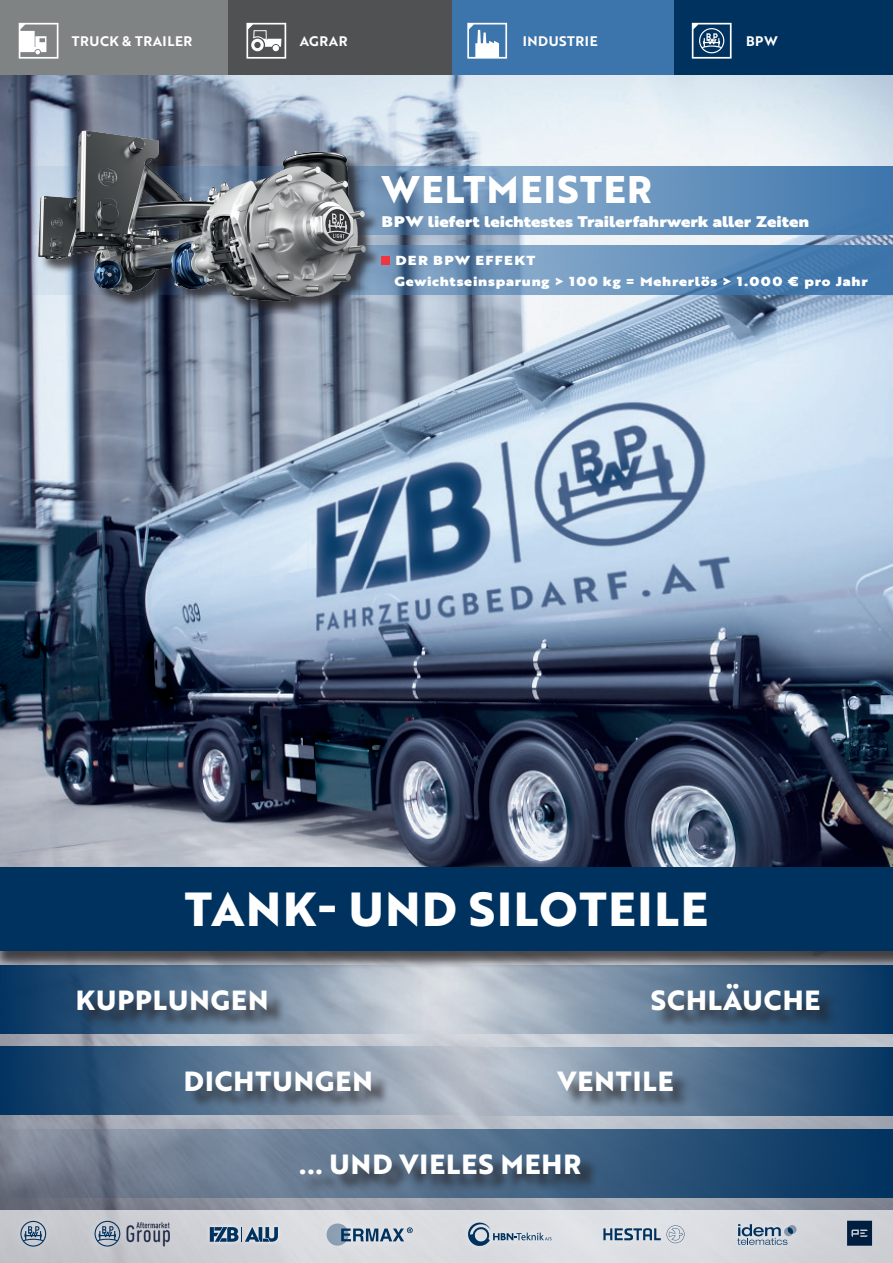
<style>
.page{position:relative;width:893px;height:1263px;background:#fff}
.page>*{position:absolute;margin:0;border:0;box-sizing:border-box;transform-origin:0 0}
.t1{font:700 46.5px "Brother 1816 Extra";letter-spacing:.04em;color:#fff}
.t2{font:700 37.5px "Brother 1816 Extra";letter-spacing:.04em;color:#fff}
.t3{font:700 27px "Brother 1816 Extra";letter-spacing:.04em;color:#fff}
.t4{font:15px "Brother 1816 Black";color:#fff;scale:1.17 1}
.t5{font:13.5px "Brother 1816 Bold";letter-spacing:.04em;color:#fff}
.t6{font:12.75px "Brother 1816 Black";letter-spacing:.05em;color:#fff;scale:1.17 1}
.t7{font:12.75px "Brother 1816 Black";letter-spacing:.09em;color:#fff;scale:1.17 1}
</style>
<div class="page">
<img style="left:0;top:75px;width:893px;height:1135px">
<div style="left:0;top:0;width:228px;height:75px;background:#808384"></div>
<div style="left:452px;top:0;width:223px;height:75px;background:#3c75ac"></div>
<div style="left:674px;top:0;width:219px;height:75px;background:#003260"></div>
<div style="left:228px;top:0;width:224px;height:75px;background:#4f5153"></div>
<svg style="left:19px;top:23px;width:39px;height:36px"></svg>
<svg style="left:246px;top:23px;width:40px;height:36px"></svg>
<svg style="left:467px;top:23px;width:40px;height:36px"></svg>
<svg style="left:692px;top:23px;width:40px;height:36px"></svg>
<div style="left:0;top:869px;width:893px;height:100px;background:#231f20;opacity:.75"></div>
<div style="left:0;top:867px;width:893px;height:83px;background:#003260"></div>
<svg style="left:0;top:1210px;width:893px;height:53px;fill:#d6d8dd"></svg>
<svg style="left:847px;top:1221px;width:25px;height:25px"></svg>
<div style="left:317px;top:1214px;width:105px;height:40px;background:#dcdde1"></div>
<svg style="left:327px;top:1223px;width:22px;height:22px"></svg>
<svg style="left:341px;top:1227px;width:72px;height:14px"></svg>
<div style="left:459px;top:1213px;width:101px;height:42px;background:#dcdee2"></div>
<svg style="left:468px;top:1222px;width:83px;height:24px"></svg>
<div style="left:11px;top:1212px;width:44px;height:43px;background:#c6c7cd"></div>
<svg style="left:20px;top:1221px;width:26px;height:25px"></svg>
<div style="left:594px;top:1216px;width:100px;height:36px;background:#dee0e4"></div>
<svg style="left:603px;top:1228px;width:58px;height:12px"></svg>
<svg style="left:667px;top:1225px;width:17px;height:18px"></svg>
<div style="left:729px;top:1215px;width:76px;height:39px;background:#d6d8dd"></div>
<svg style="left:737px;top:1224px;width:59px;height:21px"></svg>
<div style="left:86px;top:1212px;width:43px;height:43px;background:#c7c8ce"></div>
<svg style="left:95px;top:1221px;width:25px;height:25px"></svg>
<img style="left:126px;top:1217px;width:48px;height:30px">
<div style="left:204px;top:1222px;width:79px;height:25px;background:#d6d7db"></div>
<svg style="left:210px;top:1227px;width:68px;height:15px"></svg>
<svg style="left:392px;top:167px;width:501px;height:68px"></svg>
<div style="left:0;top:965px;width:423px;height:68px;background:linear-gradient(to right,#002c5a,#cbd0d8)"></div>
<div style="left:446px;top:965px;width:447px;height:68px;background:linear-gradient(to right,#d0d5db,#002f5d)"></div>
<div style="left:0;top:1047px;width:470px;height:68px;background:linear-gradient(to right,#00305d,#bec4cd)"></div>
<div style="left:470px;top:1047px;width:423px;height:68px;background:linear-gradient(to right,#c5cbd4,#00305e)"></div>
<svg style="left:392px;top:244px;width:501px;height:50px"></svg>
<div style="left:40px;top:133px;width:352px;height:193px;background:#231f20;opacity:.75"></div>
<img style="left:0;top:104px;width:380px;height:224px">
<div style="left:80px;top:992px;width:205px;height:37px;background:#231f20;opacity:.75"></div>
<div style="left:188px;top:1073px;width:201px;height:36px;background:#231f20;opacity:.75"></div>
<div style="left:655px;top:986px;width:183px;height:43px;background:#231f20;opacity:.75"></div>
<div style="left:560px;top:1074px;width:132px;height:35px;background:#231f20;opacity:.75"></div>
<svg style="left:0;top:1129px;width:893px;height:68px"></svg>
<div style="left:303px;top:1156px;width:296px;height:37px;background:#231f20;opacity:.75"></div>
<div style="left:382px;top:256px;width:8px;height:9px;background:#ee3643"></div>
<p class="t5" style="left:72px;top:30px;width:122px">TRUCK &amp; TRAILER</p>
<p class="t5" style="left:300px;top:30px;width:49px">AGRAR</p>
<p class="t5" style="left:523px;top:30px;width:76px">INDUSTRIE</p>
<p class="t5" style="left:746px;top:30px;width:33px">BPW</p>
<p class="t2" style="left:382px;top:160px;width:272px">WELTMEISTER</p>
<p class="t4" style="left:382px;top:209px;width:367px">BPW liefert leichtestes Trailerfahrwerk aller Zeiten</p>
<p class="t7" style="left:395px;top:250px;width:121px">DER BPW EFFEKT</p>
<p class="t6" style="left:394px;top:271px;width:406px">Gewichtseinsparung &gt; 100 kg = Mehrerlös &gt; 1.000 € pro Jahr</p>
<p class="t1" style="left:185px;top:873px;width:525px">TANK- UND SILOTEILE</p>
<p class="t3" style="left:76px;top:980px;width:194px">KUPPLUNGEN</p>
<p class="t3" style="left:184px;top:1060px;width:190px">DICHTUNGEN</p>
<p class="t3" style="left:651px;top:980px;width:171px">SCHLÄUCHE</p>
<p class="t3" style="left:557px;top:1060px;width:118px">VENTILE</p>
<p class="t3" style="left:299px;top:1143px;width:284px">... UND VIELES MEHR</p>
</div>
